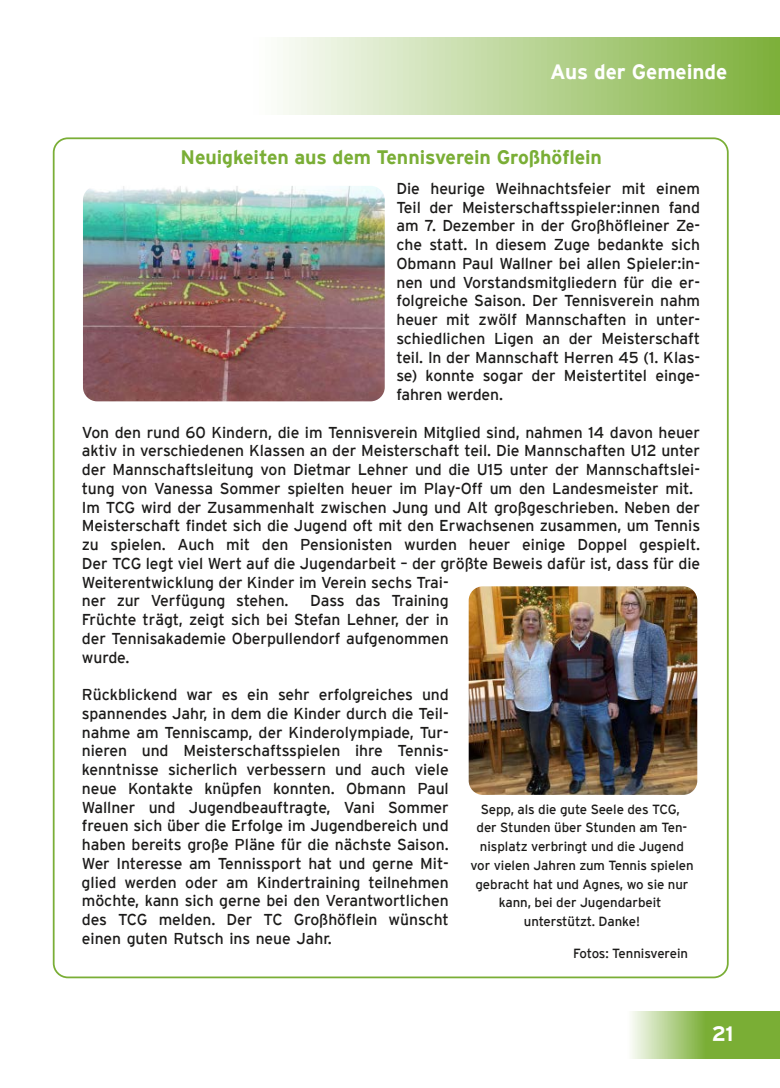
<style>
.page{position:relative;width:780px;height:1088px;background:#fff}
.page>*{position:absolute;margin:0;border:0;box-sizing:border-box;transform-origin:0 0}
.t1{font:700 20.75px "Interstate";letter-spacing:-.005em;color:#fff}
.t2{font:700 19.5px "Interstate";letter-spacing:-.005em;color:#7aae36}
.t3{font:15.75px/18.8px "Interstate";letter-spacing:-.005em;color:#1c1b1a;text-align:justify}
.t4{font:13.25px/18.8px "Interstate";letter-spacing:-.005em;color:#1c1b1a;text-align:center}
</style>
<div class="page">
<svg style="left:283px;top:38px;width:497px;height:76px;background:#b9d496"></svg>
<svg style="left:631px;top:1011px;width:149px;height:47px;background:#99c165"></svg>
<img style="left:83px;top:186px;width:302px;height:215px;border-radius:14px">
<img style="left:468px;top:586px;width:229px;height:209px;border-radius:14px">
<h1 class="t1" style="left:550px;top:60px;width:179px">Aus der Gemeinde</h1>
<p class="t2" style="left:181px;top:147px;width:423px">Neuigkeiten aus dem Tennisverein Großhöflein</p>
<p class="t3" style="left:396px;top:179px;width:305px">Die heurige Weihnachtsfeier mit einem Teil der Meisterschaftsspieler:innen fand am 7. Dezember in der Großhöfleiner Ze&shy;che statt. In diesem Zuge bedankte sich Obmann Paul Wallner bei allen Spieler:in&shy;nen und Vorstandsmitgliedern für die er&shy;folgreiche Saison. Der Tennisverein nahm heuer mit zwölf Mannschaften in unter&shy;schiedlichen Ligen an der Meisterschaft teil. In der Mannschaft Herren 45 (1. Klas&shy;se) konnte sogar der Meistertitel einge&shy;fahren werden.</p>
<p class="t3" style="left:82px;top:423px;width:619px;text-align:left">Von den rund 60 Kindern, die im Tennisverein Mitglied sind, nahmen 14 davon heuer aktiv in verschiedenen Klassen an der Meisterschaft teil. Die Mannschaften U12 unter der Mannschaftsleitung von Dietmar Lehner und die U15 unter der Mannschaftslei&shy;tung von Vanessa Sommer spielten heuer im Play-Off um den Landesmeister mit.<br>Im TCG wird der Zusammenhalt zwischen Jung und Alt großgeschrieben. Neben der Meisterschaft findet sich die Jugend oft mit den Erwachsenen zusammen, um Tennis zu spielen. Auch mit den Pensionisten wurden heuer einige Doppel gespielt.<br>Der TCG legt viel Wert auf die Jugendarbeit – der größte Beweis dafür ist, dass für die Weiterentwicklung der Kinder im Verein sechs Trai-<br>ner zur Verfügung stehen.</p>
<p class="t3" style="left:82px;top:591px;width:368px;text-indent:228px">Dass das Training Früchte trägt, zeigt sich bei Stefan Lehner, der in der Tennisakademie Oberpullendorf aufgenommen wurde.</p>
<p class="t3" style="left:82px;top:685px;width:368px">Rückblickend war es ein sehr erfolgreiches und spannendes Jahr, in dem die Kinder durch die Teil&shy;nahme am Tenniscamp, der Kinderolympiade, Tur&shy;nieren und Meisterschaftsspielen ihre Tennis&shy;kenntnisse sicherlich verbessern und auch viele neue Kontakte knüpfen konnten. Obmann Paul Wallner und Jugendbeauftragte, Vani Sommer freuen sich über die Erfolge im Jugendbereich und haben bereits große Pläne für die nächste Saison.<br>Wer Interesse am Tennissport hat und gerne Mit&shy;glied werden oder am Kindertraining teilnehmen möchte, kann sich gerne bei den Verantwortlichen des TCG melden. Der TC Großhöflein wünscht einen guten Rutsch ins neue Jahr.</p>
<p class="t4" style="left:470px;top:799px;width:225px">Sepp, als die gute Seele des TCG,<br>der Stunden über Stunden am Ten&shy;nisplatz verbringt und die Jugend vor vielen Jahren zum Tennis spielen gebracht hat und Agnes, wo sie nur kann, bei der Jugendarbeit unterstützt. Danke!</p>
<p class="t4" style="left:573px;top:944px;width:116px">Fotos: Tennisverein</p>
<h1 class="t1" style="left:711px;top:1021px;width:23px">21</h1>
</div>
